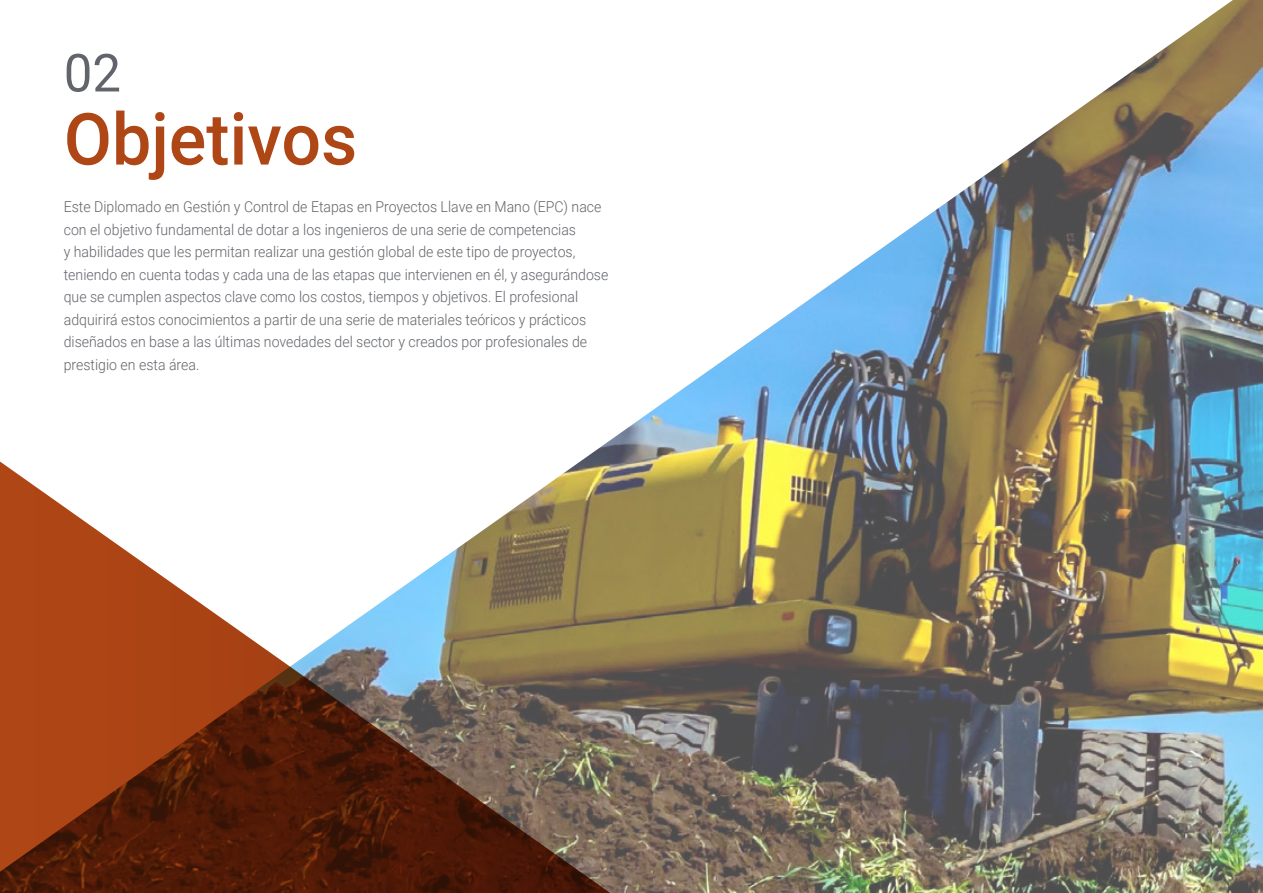
<style>
.page{position:relative;width:1263px;height:893px;background:#fff}
.page>*{position:absolute;margin:0;border:0;box-sizing:border-box;transform-origin:0 0}
.t1{font:500 72px "Roboto";color:#ae4615}
.t2{font:52.5px "Roboto";color:#61646a}
.t3{font:300 15px/22.5px "Roboto";color:#61646a;scale:.94 1}
</style>
<div class="page">
<img style="left:602px;top:0;width:661px;height:893px">
<svg style="left:0;top:446px;width:640px;height:447px"></svg>
<h2 class="t2" style="left:64px;top:36px;width:59px">02</h2>
<h1 class="t1" style="left:64px;top:89px;width:295px">Objetivos</h1>
<p class="t3" style="left:64px;top:195px;width:581px">Este Diplomado en Gestión y Control de Etapas en Proyectos Llave en Mano (EPC) nace con el objetivo fundamental de dotar a los ingenieros de una serie de competencias<br>y habilidades que les permitan realizar una gestión global de este tipo de proyectos, teniendo en cuenta todas y cada una de las etapas que intervienen en él, y asegurándose que se cumplen aspectos clave como los costos, tiempos y objetivos. El profesional adquirirá estos conocimientos a partir de una serie de materiales teóricos y prácticos diseñados en base a las últimas novedades del sector y creados por profesionales de prestigio en esta área.</p>
</div>
